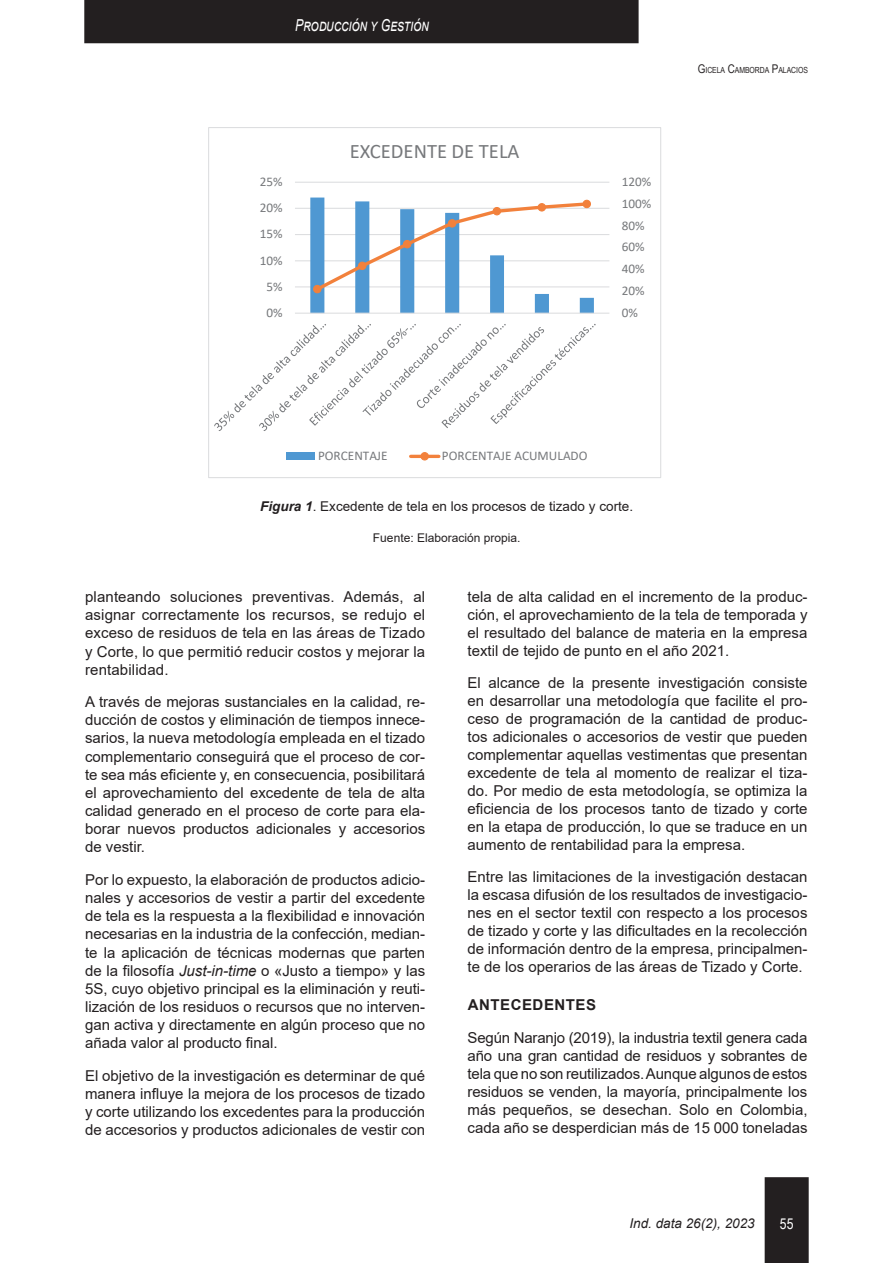
<style>
.page{position:relative;width:893px;height:1263px;background:#fff}
.page>*{position:absolute;margin:0;border:0;box-sizing:border-box;transform-origin:0 0}
.t1{font:20.55px "Calibri";color:#76787b}
.t2{font:italic 16.5px "Arial";color:#fff;scale:.75 1}
.t3{font:15px/18.1px "Arial";color:#231f20;text-align:justify}
.t4{font:700 15px "Arial";letter-spacing:.035em;color:#231f20}
.t5{font:15px "Arial Narrow";color:#fff}
.t6{font:13.5px "Arial";color:#231f20}
.t7{font:italic 13.5px "Arial";color:#231f20}
.t8{font:13.2px "Calibri";color:#76787b}
.t9{font:12px "Arial";color:#231f20}
.t10{font:8.4px "Arial Narrow";letter-spacing:-.005em;color:#231f20}
.s1{font-size:12px}
.s2{font-weight:700;font-style:italic}
.s3{font-style:italic}
</style>
<div class="page">
<div style="left:765px;top:1177px;width:44px;height:86px;background:#231f20"></div>
<div style="left:84px;top:0;width:555px;height:43px;background:#231f20"></div>
<hr style="left:295px;top:286px;width:314px;height:1px;background:#dcdddf">
<hr style="left:295px;top:260px;width:314px;height:1px;background:#dcdddf">
<hr style="left:295px;top:234px;width:314px;height:1px;background:#dcdddf">
<hr style="left:295px;top:208px;width:314px;height:1px;background:#dcdddf">
<hr style="left:295px;top:182px;width:314px;height:1px;background:#dcdddf">
<hr style="left:295px;top:313px;width:314px;height:1px;background:#dcdddf">
<svg style="left:310px;top:198px;width:284px;height:115px"></svg>
<div style="left:314px;top:285px;width:7px;height:8px;background:#f2813c;border-radius:50%"></div>
<div style="left:313px;top:285px;width:8px;height:8px;border:1px solid #f2813c;border-radius:50%"></div>
<div style="left:358px;top:262px;width:8px;height:8px;background:#f2813c;border-radius:50%"></div>
<div style="left:358px;top:262px;width:8px;height:8px;border:1px solid #f2813c;border-radius:50%"></div>
<div style="left:403px;top:240px;width:8px;height:8px;background:#f2813c;border-radius:50%"></div>
<div style="left:403px;top:240px;width:8px;height:8px;border:1px solid #f2813c;border-radius:50%"></div>
<div style="left:448px;top:220px;width:8px;height:7px;background:#f2813c;border-radius:50%"></div>
<div style="left:448px;top:219px;width:8px;height:9px;border:1px solid #f2813c;border-radius:50%"></div>
<div style="left:493px;top:207px;width:8px;height:8px;background:#f2813c;border-radius:50%"></div>
<div style="left:493px;top:207px;width:8px;height:8px;border:1px solid #f2813c;border-radius:50%"></div>
<div style="left:538px;top:204px;width:7px;height:7px;background:#f2813c;border-radius:50%"></div>
<div style="left:538px;top:203px;width:8px;height:9px;border:1px solid #f2813c;border-radius:50%"></div>
<div style="left:583px;top:200px;width:7px;height:8px;background:#f2813c;border-radius:50%"></div>
<div style="left:582px;top:200px;width:9px;height:8px;border:1px solid #f2813c;border-radius:50%"></div>
<svg style="left:214px;top:324px;width:382px;height:107px"></svg>
<div style="left:287px;top:453px;width:28px;height:7px;background:#4f98d2"></div>
<hr style="left:411px;top:455px;width:28px;height:3px;background:#f2813c">
<div style="left:421px;top:453px;width:7px;height:7px;background:#f2813c;border-radius:50%"></div>
<div style="left:420px;top:452px;width:9px;height:8px;border:1px solid #f2813c;border-radius:50%"></div>
<div style="left:208px;top:128px;width:453px;height:350px;border:1px solid #dcdddf"></div>
<p class="t2" style="left:295px;top:14px;width:179px">Producción y Gestión</p>
<p class="t8" style="left:260px;top:172px;width:24px">25%</p>
<p class="t8" style="left:260px;top:199px;width:24px">20%</p>
<p class="t8" style="left:260px;top:225px;width:24px">15%</p>
<p class="t8" style="left:260px;top:251px;width:24px">10%</p>
<p class="t8" style="left:267px;top:277px;width:18px">5%</p>
<p class="t8" style="left:267px;top:303px;width:18px">0%</p>
<h1 class="t1" style="left:350px;top:137px;width:171px">EXCEDENTE DE TELA</h1>
<p class="t8" style="left:622px;top:172px;width:31px">120%</p>
<p class="t8" style="left:622px;top:194px;width:31px">100%</p>
<p class="t8" style="left:622px;top:216px;width:24px">80%</p>
<p class="t8" style="left:622px;top:238px;width:24px">60%</p>
<p class="t8" style="left:622px;top:260px;width:24px">40%</p>
<p class="t8" style="left:622px;top:282px;width:24px">20%</p>
<p class="t8" style="left:622px;top:303px;width:18px">0%</p>
<p class="t10" style="left:698px;top:63px;width:112px"><span class="s1">G</span>ICELA <span class="s1">C</span>AMBORDA <span class="s1">P</span>ALACIOS</p>
<p class="t8" style="left:318px;top:447px;width:71px">PORCENTAJE</p>
<p class="t8" style="left:442px;top:447px;width:147px">PORCENTAJE ACUMULADO</p>
<p class="t6" style="left:260px;top:497px;width:374px"><span class="s2">Figura 1</span>. Excedente de tela en los procesos de tizado y corte.</p>
<p class="t9" style="left:373px;top:530px;width:149px">Fuente: Elaboración propia.</p>
<p class="t3" style="left:85px;top:588px;width:342px">planteando soluciones preventivas. Además, al asignar correctamente los recursos, se redujo el exceso de residuos de tela en las áreas de Tizado y Corte, lo que permitió reducir costos y mejorar la rentabilidad.</p>
<p class="t3" style="left:85px;top:693px;width:342px">A través de mejoras sustanciales en la calidad, re&shy;ducción de costos y eliminación de tiempos innece&shy;sarios, la nueva metodología empleada en el tizado complementario conseguirá que el proceso de cor&shy;te sea más eficiente y, en consecuencia, posibilitará el aprovechamiento del excedente de tela de alta calidad generado en el proceso de corte para ela&shy;borar nuevos productos adicionales y accesorios de vestir.</p>
<p class="t3" style="left:85px;top:870px;width:342px">Por lo expuesto, la elaboración de productos adicio&shy;nales y accesorios de vestir a partir del excedente de tela es la respuesta a la flexibilidad e innovación necesarias en la industria de la confección, median&shy;te la aplicación de técnicas modernas que parten de la filosofía <span class="s3">Just-in-time</span> o «Justo a tiempo» y las 5S, cuyo objetivo principal es la eliminación y reuti&shy;lización de los residuos o recursos que no interven&shy;gan activa y directamente en algún proceso que no añada valor al producto final.</p>
<p class="t3" style="left:85px;top:1066px;width:342px">El objetivo de la investigación es determinar de qué manera influye la mejora de los procesos de tizado y corte utilizando los excedentes para la producción de accesorios y productos adicionales de vestir con</p>
<p class="t3" style="left:468px;top:587px;width:341px">tela de alta calidad en el incremento de la produc&shy;ción, el aprovechamiento de la tela de temporada y el resultado del balance de materia en la empresa textil de tejido de punto en el año 2021.</p>
<p class="t3" style="left:468px;top:674px;width:341px">El alcance de la presente investigación consiste en desarrollar una metodología que facilite el pro&shy;ceso de programación de la cantidad de produc&shy;tos adicionales o accesorios de vestir que pueden complementar aquellas vestimentas que presentan excedente de tela al momento de realizar el tiza&shy;do. Por medio de esta metodología, se optimiza la eficiencia de los procesos tanto de tizado y corte en la etapa de producción, lo que se traduce en un aumento de rentabilidad para la empresa.</p>
<p class="t3" style="left:468px;top:868px;width:341px">Entre las limitaciones de la investigación destacan la escasa difusión de los resultados de investigacio&shy;nes en el sector textil con respecto a los procesos de tizado y corte y las dificultades en la recolección de información dentro de la empresa, principalmen&shy;te de los operarios de las áreas de Tizado y Corte.</p>
<p class="t4" style="left:468px;top:994px;width:130px">ANTECEDENTES</p>
<p class="t3" style="left:468px;top:1029px;width:341px">Según Naranjo (2019), la industria textil genera cada año una gran cantidad de residuos y sobrantes de tela que no son reutilizados. Aunque algunos de estos residuos se venden, la mayoría, principalmente los más pequeños, se desechan. Solo en Colombia, cada año se desperdician más de 15 000 toneladas</p>
<p class="t7" style="left:629px;top:1215px;width:127px">Ind. data 26(2), 2023</p>
<p class="t5" style="left:780px;top:1213px;width:15px">55</p>
</div>
